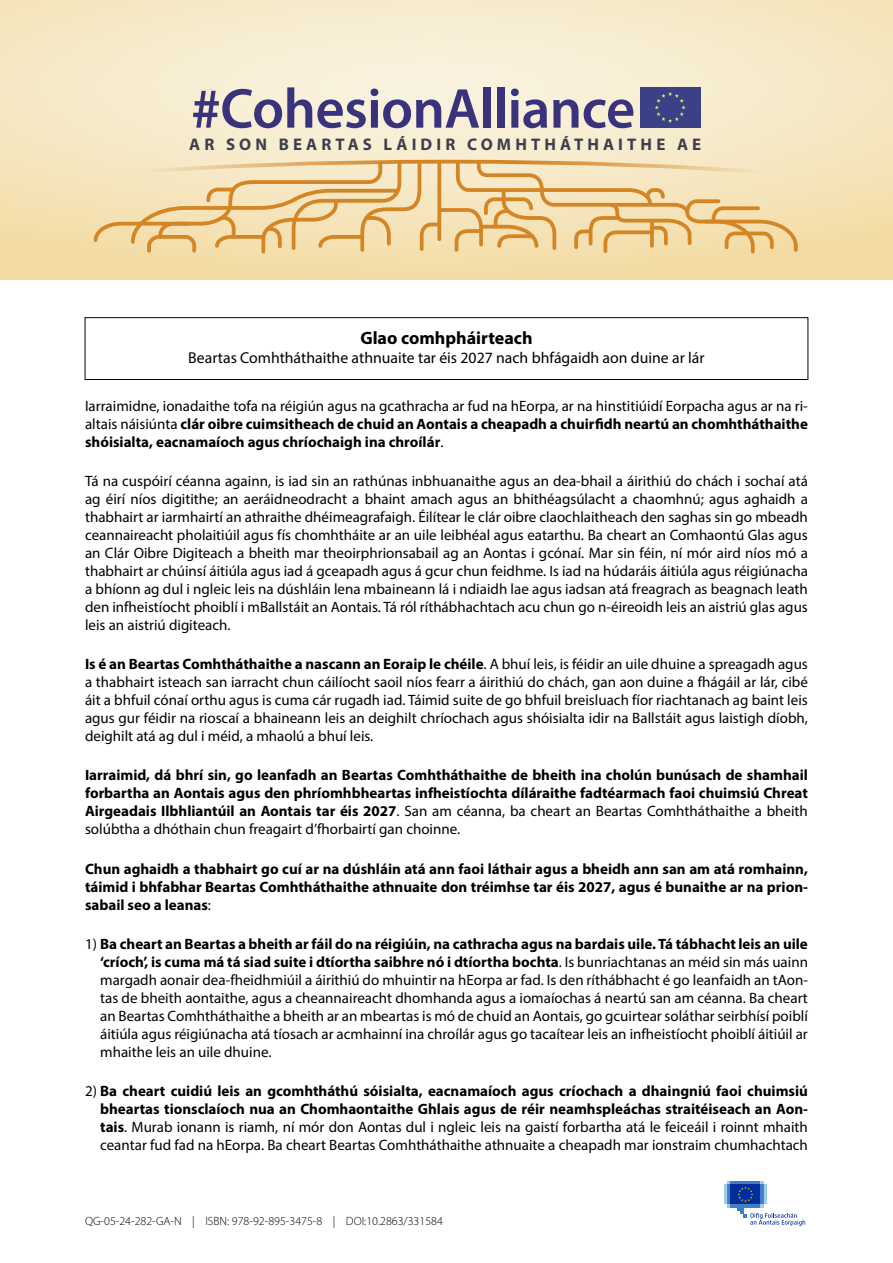
<style>
.page{position:relative;width:893px;height:1263px;background:#fff}
.page>*{position:absolute;margin:0;border:0;box-sizing:border-box;transform-origin:0 0}
.t1{font:600 56.7px "Myriad Pro";letter-spacing:-.01em;color:#3a337c}
.t2{font:700 18px "Myriad Pro";color:#000}
.t3{font:700 16.8px "Myriad Pro";letter-spacing:.245em;color:#3e3f4d}
.t4{font:15.75px "Myriad Pro";color:#000}
.t5{font:15px/18px "Myriad Pro";color:#000;text-align:justify}
.t6{font:700 15px/18px "Myriad Pro";color:#000;text-align:justify}
.t7{font:300 12px "Myriad Pro";color:#000}
.s1{font-weight:400}
.s2{font-weight:700}
</style>
<div class="page">
<svg style="left:0;top:0;width:893px;height:279px;background:#f6e8c6"></svg>
<div style="left:85px;top:317px;width:723px;height:63px;border:1px solid #000"></div>
<svg style="left:92px;top:158px;width:708px;height:97px;background:#efd3a0"></svg>
<div style="left:640px;top:87px;width:60px;height:41px;background:#3a4189"></div>
<svg style="left:655px;top:92px;width:31px;height:31px"></svg>
<hr style="left:727px;top:1204px;width:37px;height:4px;background:#a1cde7">
<hr style="left:727px;top:1181px;width:37px;height:3px;background:#439bcf">
<hr style="left:730px;top:1181px;width:30px;height:3px;background:#3f7fc7">
<hr style="left:730px;top:1204px;width:30px;height:4px;background:#3f7fc7">
<svg style="left:760px;top:1184px;width:4px;height:20px"></svg>
<hr style="left:764px;top:1184px;width:3px;height:20px;background:#439bcf">
<hr style="left:727px;top:1184px;width:3px;height:20px;background:#3f7fc7">
<hr style="left:724px;top:1184px;width:3px;height:20px;background:#439bcf">
<div style="left:737px;top:1204px;width:7px;height:7px;background:#3f7fc7"></div>
<hr style="left:740px;top:1204px;width:4px;height:10px;background:#3f7fc7">
<div style="left:730px;top:1184px;width:30px;height:20px;background:#002f9d"></div>
<svg style="left:738px;top:1187px;width:15px;height:15px"></svg>
<svg style="left:744px;top:1213px;width:61px;height:13px"></svg>
<h1 class="t1" style="left:191px;top:73px;width:446px">#CohesionAlliance</h1>
<p class="t3" style="left:189px;top:133px;width:513px">AR SON BEARTAS LÁIDIR COMHTHÁTHAITHE AE</p>
<p class="t2" style="left:360px;top:326px;width:174px">Glao comhpháirteach</p>
<p class="t4" style="left:188px;top:348px;width:518px">Beartas Comhtháthaithe athnuaite tar éis 2027 nach bhfágaidh aon duine ar lár</p>
<p class="t6" style="left:85px;top:396px;width:724px"><span class="s1">Iarraimidne, ionadaithe tofa na réigiún agus na gcathracha ar fud na hEorpa, ar na hinstitiúidí Eorpacha agus ar na ri&shy;altais náisiúnta</span> clár oibre cuimsitheach de chuid an Aontais a cheapadh a chuirfidh neartú an chomhtháthaithe shóisialta, eacnamaíoch agus chríochaigh ina chroílár<span class="s1">.</span></p>
<p class="t5" style="left:85px;top:472px;width:724px">Tá na cuspóirí céanna againn, is iad sin an rathúnas inbhuanaithe agus an dea-bhail a áirithiú do chách i sochaí atá ag éirí níos digitithe; an aeráidneodracht a bhaint amach agus an bhithéagsúlacht a chaomhnú; agus aghaidh a thabhairt ar iarmhairtí an athraithe dhéimeagrafaigh. Éilítear le clár oibre claochlaitheach den saghas sin go mbeadh ceannaireacht pholaitiúil agus fís chomhtháite ar an uile leibhéal agus eatarthu. Ba cheart an Comhaontú Glas agus an Clár Oibre Digiteach a bheith mar theoirphrionsabail ag an Aontas i gcónaí. Mar sin féin, ní mór aird níos mó a thabhairt ar chúinsí áitiúla agus iad á gceapadh agus á gcur chun feidhme. Is iad na húdaráis áitiúla agus réigiúnacha a bhíonn ag dul i ngleic leis na dúshláin lena mbaineann lá i ndiaidh lae agus iadsan atá freagrach as beagnach leath den infheistíocht phoiblí i mBallstáit an Aontais. Tá ról ríthábhachtach acu chun go n-éireoidh leis an aistriú glas agus leis an aistriú digiteach.</p>
<p class="t5" style="left:85px;top:655px;width:724px"><span class="s2">Is é an Beartas Comhtháthaithe a nascann an Eoraip le chéile</span>. A bhuí leis, is féidir an uile dhuine a spreagadh agus a thabhairt isteach san iarracht chun cáilíocht saoil níos fearr a áirithiú do chách, gan aon duine a fhágáil ar lár, cibé áit a bhfuil cónaí orthu agus is cuma cár rugadh iad. Táimid suite de go bhfuil breisluach fíor riachtanach ag baint leis agus gur féidir na rioscaí a bhaineann leis an deighilt chríochach agus shóisialta idir na Ballstáit agus laistigh díobh, deighilt atá ag dul i méid, a mhaolú a bhuí leis.</p>
<p class="t6" style="left:85px;top:766px;width:724px">Iarraimid, dá bhrí sin, go leanfadh an Beartas Comhtháthaithe de bheith ina cholún bunúsach de shamhail forbartha an Aontais agus den phríomhbheartas infheistíochta díláraithe fadtéarmach faoi chuimsiú Chreat Airgeadais Ilbhliantúil an Aontais tar éis 2027<span class="s1">. San am céanna, ba cheart an Beartas Comhtháthaithe a bheith solúbtha a dhóthain chun freagairt d’fhorbairtí gan choinne.</span></p>
<p class="t6" style="left:85px;top:859px;width:724px">Chun aghaidh a thabhairt go cuí ar na dúshláin atá ann faoi láthair agus a bheidh ann san am atá romhainn, táimid i bhfabhar Beartas Comhtháthaithe athnuaite don tréimhse tar éis 2027, agus é bunaithe ar na prion&shy;sabail seo a leanas<span class="s1">:</span></p>
<p class="t5" style="left:100px;top:935px;width:709px;text-indent:-15px">1) <span class="s2">Ba cheart an Beartas a bheith ar fáil do na réigiúin, na cathracha agus na bardais uile. Tá tábhacht leis an uile ‘críoch’, is cuma má tá siad suite i dtíortha saibhre nó i dtíortha bochta</span>. Is bunriachtanas an méid sin más uainn margadh aonair dea-fheidhmiúil a áirithiú do mhuintir na hEorpa ar fad. Is den ríthábhacht é go leanfaidh an tAon&shy;tas de bheith aontaithe, agus a cheannaireacht dhomhanda agus a iomaíochas á neartú san am céanna. Ba cheart an Beartas Comhtháthaithe a bheith ar an mbeartas is mó de chuid an Aontais, go gcuirtear soláthar seirbhísí poiblí áitiúla agus réigiúnacha atá tíosach ar acmhainní ina chroílár agus go tacaítear leis an infheistíocht phoiblí áitiúil ar mhaithe leis an uile dhuine.</p>
<p class="t5" style="left:100px;top:1082px;width:709px;text-indent:-15px">2) <span class="s2">Ba cheart cuidiú leis an gcomhtháthú sóisialta, eacnamaíoch agus críochach a dhaingniú faoi chuimsiú bheartas tionsclaíoch nua an Chomhaontaithe Ghlais agus de réir neamhspleáchas straitéiseach an Aon&shy;tais</span>. Murab ionann is riamh, ní mór don Aontas dul i ngleic leis na gaistí forbartha atá le feiceáil i roinnt mhaith ceantar fud fad na hEorpa. Ba cheart Beartas Comhtháthaithe athnuaite a cheapadh mar ionstraim chumhachtach</p>
<p class="t7" style="left:85px;top:1214px;width:359px">QG-05-24-282-GA-N | ISBN: 978-92-895-3475-8 | DOI:10.2863/331584</p>
</div>
